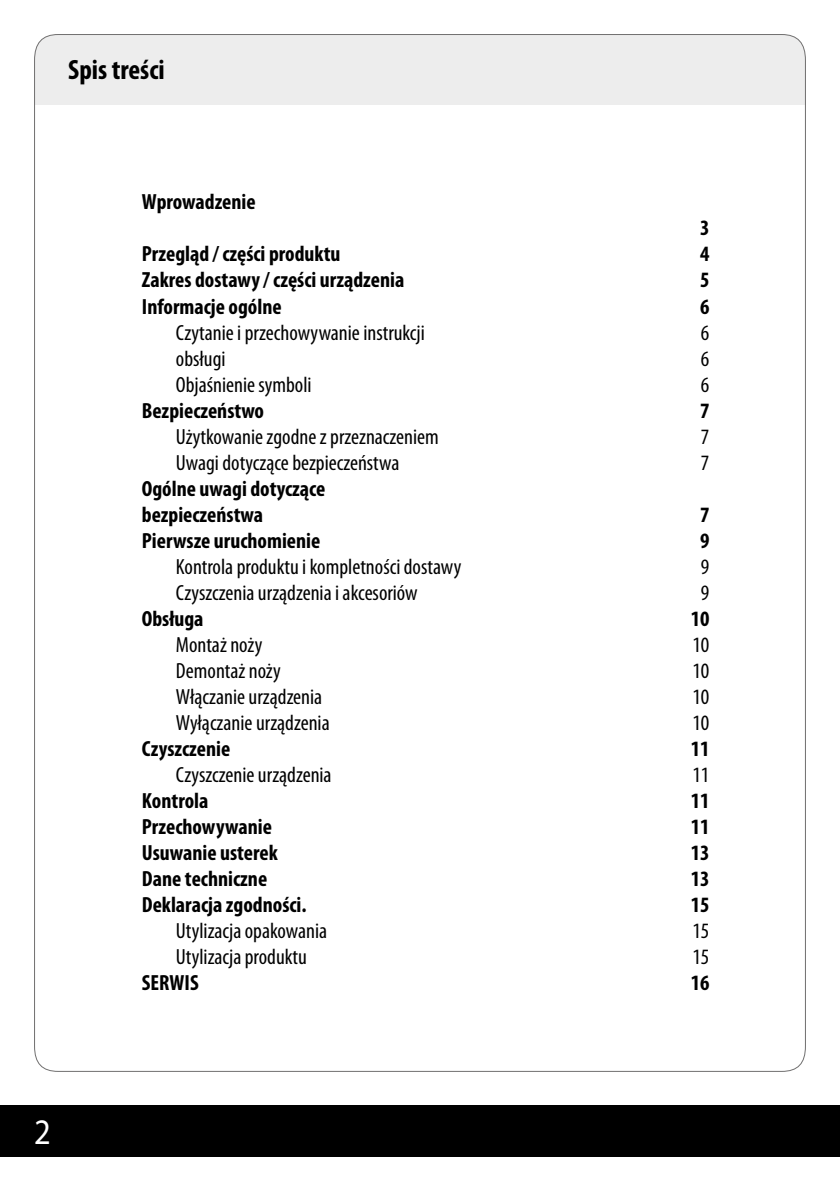
<style>
.page{position:relative;width:840px;height:1191px;background:#fff}
.page>*{position:absolute;margin:0;border:0;box-sizing:border-box;transform-origin:0 0}
.t1{font:36px "Myriad Pro";color:#fff;scale:.9 1}
.t2{font:700 condensed 28px "Myriad Pro";color:#000}
.t3{font:condensed 22px "Myriad Pro";color:#000}
.t4{font:700 condensed 22px/26px "Myriad Pro";color:#000}
</style>
<div class="page">
<div style="left:35px;top:35px;width:770px;height:70px;background:#ededed"></div>
<div style="left:0;top:1106px;width:839px;height:51px;background:#000"></div>
<p class="t2" style="left:68px;top:53px;width:98px">Spis treści</p>
<p class="t4" style="left:142px;top:189px;width:115px">Wprowadzenie</p>
<p class="t4" style="left:699px;top:215px;width:11px">3</p>
<p class="t4" style="left:142px;top:241px;width:200px">Przegląd / części produktu</p>
<p class="t4" style="left:699px;top:241px;width:11px">4</p>
<p class="t4" style="left:142px;top:267px;width:264px">Zakres dostawy / części urządzenia</p>
<p class="t4" style="left:699px;top:267px;width:11px">5</p>
<p class="t4" style="left:142px;top:293px;width:141px">Informacje ogólne</p>
<p class="t4" style="left:699px;top:293px;width:11px">6</p>
<p class="t3" style="left:176px;top:319px;width:250px">Czytanie i przechowywanie instrukcji</p>
<p class="t3" style="left:700px;top:319px;width:10px">6</p>
<p class="t3" style="left:176px;top:345px;width:51px">obsługi</p>
<p class="t3" style="left:700px;top:345px;width:10px">6</p>
<p class="t3" style="left:176px;top:371px;width:137px">Objaśnienie symboli</p>
<p class="t3" style="left:700px;top:371px;width:10px">6</p>
<p class="t4" style="left:142px;top:397px;width:124px">Bezpieczeństwo</p>
<p class="t4" style="left:699px;top:397px;width:11px">7</p>
<p class="t3" style="left:176px;top:423px;width:264px">Użytkowanie zgodne z przeznaczeniem</p>
<p class="t3" style="left:700px;top:423px;width:10px">7</p>
<p class="t3" style="left:176px;top:449px;width:225px">Uwagi dotyczące bezpieczeństwa</p>
<p class="t3" style="left:700px;top:449px;width:10px">7</p>
<p class="t4" style="left:142px;top:475px;width:185px">Ogólne uwagi dotyczące bezpieczeństwa</p>
<p class="t4" style="left:699px;top:501px;width:11px">7</p>
<p class="t4" style="left:142px;top:527px;width:180px">Pierwsze uruchomienie</p>
<p class="t4" style="left:699px;top:527px;width:11px">9</p>
<p class="t3" style="left:176px;top:553px;width:287px">Kontrola produktu i kompletności dostawy</p>
<p class="t3" style="left:700px;top:553px;width:10px">9</p>
<p class="t3" style="left:176px;top:579px;width:243px">Czyszczenia urządzenia i akcesoriów</p>
<p class="t3" style="left:700px;top:579px;width:10px">9</p>
<p class="t4" style="left:142px;top:605px;width:63px">Obsługa</p>
<p class="t4" style="left:690px;top:605px;width:20px">10</p>
<p class="t3" style="left:176px;top:631px;width:88px">Montaż noży</p>
<p class="t3" style="left:692px;top:631px;width:18px">10</p>
<p class="t3" style="left:176px;top:657px;width:106px">Demontaż noży</p>
<p class="t3" style="left:692px;top:657px;width:18px">10</p>
<p class="t3" style="left:176px;top:683px;width:148px">Włączanie urządzenia</p>
<p class="t3" style="left:692px;top:683px;width:18px">10</p>
<p class="t3" style="left:176px;top:709px;width:155px">Wyłączanie urządzenia</p>
<p class="t3" style="left:692px;top:709px;width:18px">10</p>
<p class="t4" style="left:142px;top:735px;width:90px">Czyszczenie</p>
<p class="t4" style="left:690px;top:735px;width:20px">11</p>
<p class="t3" style="left:176px;top:761px;width:157px">Czyszczenie urządzenia</p>
<p class="t3" style="left:692px;top:761px;width:18px">11</p>
<p class="t4" style="left:142px;top:787px;width:68px">Kontrola</p>
<p class="t4" style="left:690px;top:787px;width:20px">11</p>
<p class="t4" style="left:142px;top:813px;width:132px">Przechowywanie</p>
<p class="t4" style="left:690px;top:813px;width:20px">11</p>
<p class="t4" style="left:142px;top:839px;width:137px">Usuwanie usterek</p>
<p class="t4" style="left:690px;top:839px;width:20px">13</p>
<p class="t4" style="left:142px;top:865px;width:127px">Dane techniczne</p>
<p class="t4" style="left:690px;top:865px;width:20px">13</p>
<p class="t4" style="left:142px;top:891px;width:166px">Deklaracja zgodności.</p>
<p class="t4" style="left:690px;top:891px;width:20px">15</p>
<p class="t3" style="left:176px;top:917px;width:152px">Utylizacja opakowania</p>
<p class="t3" style="left:692px;top:917px;width:18px">15</p>
<p class="t3" style="left:176px;top:943px;width:132px">Utylizacja produktu</p>
<p class="t3" style="left:692px;top:943px;width:18px">15</p>
<p class="t4" style="left:142px;top:969px;width:58px">SERWIS</p>
<p class="t4" style="left:690px;top:969px;width:20px">16</p>
<h1 class="t1" style="left:34px;top:1110px;width:20px">2</h1>
</div>
